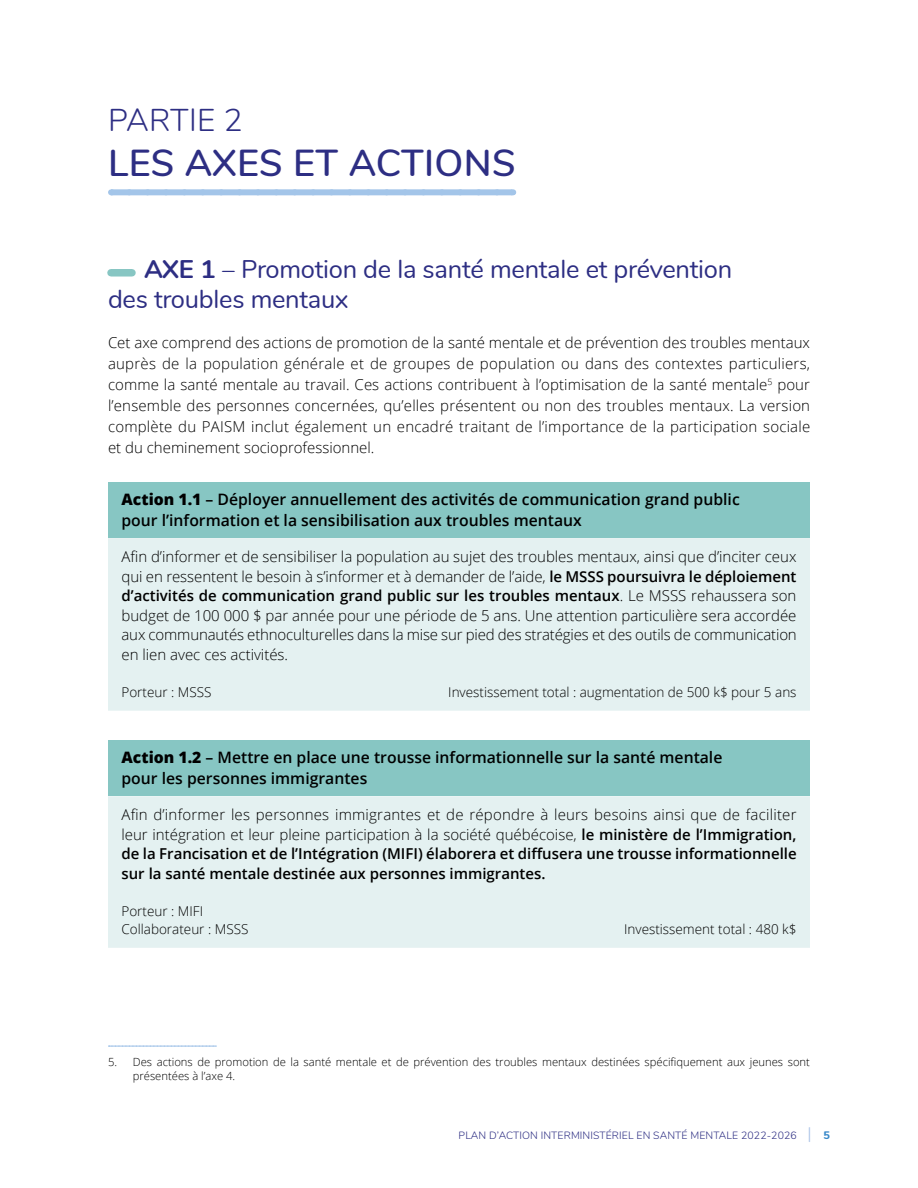
<style>
.page{position:relative;width:918px;height:1188px;background:#fff}
.page>*{position:absolute;margin:0;border:0;box-sizing:border-box;transform-origin:0 0}
.t1{font:600 37.5px "Nunito";letter-spacing:.005em;color:#2d2e83}
.t2{font:300 31.5px "Nunito";letter-spacing:.01em;color:#2d2e83}
.t3{font:25.5px/30px "Nunito";letter-spacing:-.01em;color:#2d2e83}
.TH{font:600 15.75px/21px "Open Sans";color:#000}
.TD{font:300 15px/21px "Open Sans";color:#000;text-align:justify}
.TD-2{font:600 15px/19.5px "Open Sans";color:#000;text-align:justify}
.TD_-_Aligné_à_droite{font:300 13.5px "Open Sans";color:#000}
.TD-3{font:300 13.5px "Open Sans";color:#000}
.Note{font:300 11.25px/14.2px "Open Sans";color:#000}
.t4{font:300 10.5px "Nunito";letter-spacing:.01em;color:#2d2e83}
.s1{font-weight:700}
.s2{font-weight:800}
.s3{font-weight:600}
.s4{font-weight:300}
.s5{font-size:16.5px;color:#a9c1e6}
.s6{font-weight:800;font-size:10.8px;color:#3788c9}
</style>
<div class="page">
<div style="left:111px;top:189px;width:401px;height:6px;background:#a3c5e9"></div>
<svg style="left:129px;top:189px;width:374px;height:1px"></svg>
<div style="left:111px;top:269px;width:21px;height:8px;background:#87c6c3"></div>
<div style="left:108px;top:483px;width:702px;height:55px;background:#87c6c3"></div>
<div style="left:108px;top:538px;width:702px;height:173px;background:#e4f1f1"></div>
<div style="left:108px;top:741px;width:702px;height:55px;background:#87c6c3"></div>
<div style="left:108px;top:796px;width:702px;height:152px;background:#e4f1f1"></div>
<svg style="left:109px;top:1046px;width:107px;height:1px"></svg>
<h2 class="t2" style="left:108px;top:97px;width:136px">PARTIE 2</h2>
<h2 class="t1" style="left:108px;top:135px;width:409px">LES AXES ET ACTIONS</h2>
<h3 class="t3" style="left:108px;top:253px;width:626px;text-indent:36px"><span class="s1">AXE 1</span> – Promotion de la santé mentale et prévention des troubles mentaux</h3>
<p class="TD" style="left:108px;top:331px;width:704px">Cet axe comprend des actions de promotion de la santé mentale et de prévention des troubles mentaux auprès de la population générale et de groupes de population ou dans des contextes particuliers, comme la santé mentale au travail. Ces actions contribuent à l’optimisation de la santé mentale<sup>5</sup> pour l’ensemble des personnes concernées, qu’elles présentent ou non des troubles mentaux. La version complète du PAISM inclut également un encadré traitant de l’importance de la participation sociale et du cheminement socioprofessionnel.</p>
<p class="TH" style="left:122px;top:489px;width:620px"><span class="s2">Action 1.1</span> – Déployer annuellement des activités de communication grand public pour l’information et la sensibilisation aux troubles mentaux</p>
<p class="TD" style="left:122px;top:547px;width:677px;line-height:19.5px">Afin d’informer et de sensibiliser la population au sujet des troubles mentaux, ainsi que d’inciter ceux qui en ressentent le besoin à s’informer et à demander de l’aide, <span class="s3">le MSSS poursuivra le déploiement d’activités de communication grand public sur les troubles mentaux</span>. Le MSSS rehaussera son budget de 100 000 $ par année pour une période de 5 ans. Une attention particulière sera accordée aux communautés ethnoculturelles dans la mise sur pied des stratégies et des outils de communication en lien avec ces activités.</p>
<p class="TD-3" style="left:122px;top:683px;width:92px">Porteur : MSSS</p>
<p class="TD_-_Aligné_à_droite" style="left:448px;top:683px;width:350px">Investissement total : augmentation de 500 k$ pour 5 ans</p>
<p class="TH" style="left:122px;top:747px;width:602px"><span class="s2">Action 1.2</span> – Mettre en place une trousse informationnelle sur la santé mentale pour les personnes immigrantes</p>
<p class="TD-2" style="left:122px;top:805px;width:677px"><span class="s4">Afin d’informer les personnes immigrantes et de répondre à leurs besoins ainsi que de faciliter leur intégration et leur pleine participation à la société québécoise,</span> le ministère de l’Immigration, de la Francisation et de l’Intégration (MIFI) élaborera et diffusera une trousse informationnelle sur la santé mentale destinée aux personnes immigrantes.</p>
<p class="TD-3" style="left:122px;top:902px;width:83px">Porteur : MIFI</p>
<p class="TD-3" style="left:122px;top:920px;width:129px">Collaborateur : MSSS</p>
<p class="TD_-_Aligné_à_droite" style="left:624px;top:920px;width:174px">Investissement total : 480 k$</p>
<p class="Note" style="left:133px;top:1054px;width:679px;text-indent:-25px">5. Des actions de promotion de la santé mentale et de prévention des troubles mentaux destinées spécifiquement aux jeunes sont présentées à l’axe 4.</p>
<p class="t4" style="left:459px;top:1128px;width:373px">PLAN D’ACTION INTERMINISTÉRIEL EN SANTÉ MENTALE 2022-2026 <span class="s5">|</span> <span class="s6">5</span></p>
</div>
